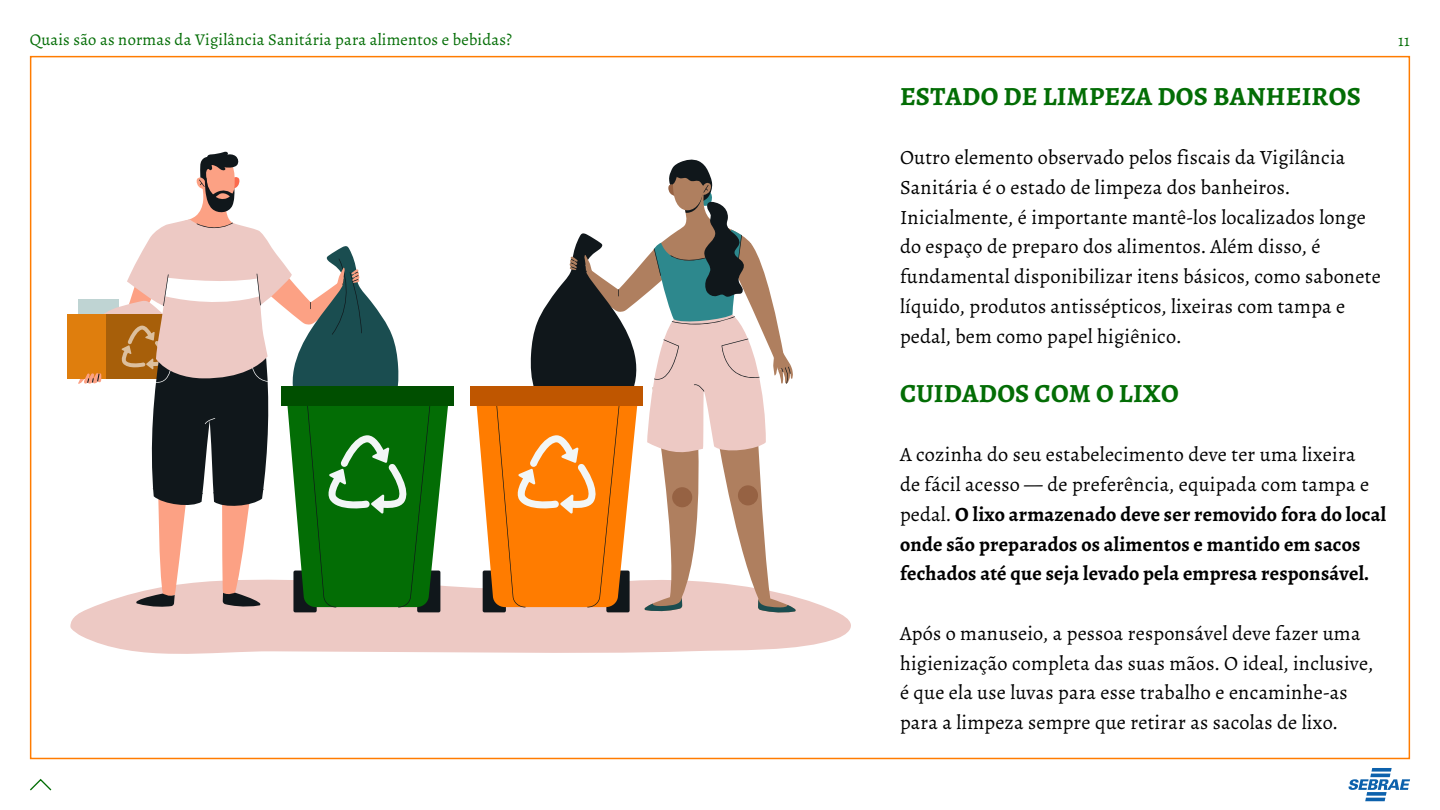
<style>
.page{position:relative;width:1440px;height:810px;background:#fff}
.page>*{position:absolute;margin:0;border:0;box-sizing:border-box;transform-origin:0 0}
.t1{font:700 26.25px "Alegreya";letter-spacing:.01em;color:#036d05}
.t2{font:20.25px/29.7px "Alegreya";letter-spacing:.01em;color:#000}
.t3{font:700 20.25px/29.7px "Alegreya";letter-spacing:.01em;color:#000}
.t4{font:16.5px "Alegreya";letter-spacing:.01em;color:#036d05}
.s1{font-weight:400}
</style>
<div class="page">
<svg style="left:30px;top:778px;width:22px;height:13px"></svg>
<svg style="left:70px;top:586px;width:781px;height:68px;background:#efcfca"></svg>
<div style="left:470px;top:386px;width:173px;height:20px;background:#bf5600"></div>
<svg style="left:476px;top:159px;width:320px;height:455px"></svg>
<div style="left:67px;top:314px;width:75px;height:64px;background:#df7e0d"></div>
<div style="left:417px;top:571px;width:23px;height:41px;background:#10171b;border-radius:2px"></div>
<div style="left:293px;top:571px;width:24px;height:41px;background:#10171b;border-radius:2px"></div>
<div style="left:281px;top:386px;width:173px;height:20px;background:#004f00"></div>
<svg style="left:78px;top:152px;width:371px;height:456px"></svg>
<svg style="left:1349px;top:768px;width:61px;height:33px"></svg>
<p class="t4" style="left:30px;top:30px;width:484px">Quais são as normas da Vigilância Sanitária para alimentos e bebidas?</p>
<p class="t4" style="left:1398px;top:30px;width:13px">11</p>
<p class="t1" style="left:900px;top:79px;width:462px">ESTADO DE LIMPEZA DOS BANHEIROS</p>
<p class="t2" style="left:900px;top:143px;width:482px">Outro elemento observado pelos fiscais da Vigilância Sanitária é o estado de limpeza dos banheiros.<br>Inicialmente, é importante mantê-los localizados longe do espaço de preparo dos alimentos. Além disso, é fundamental disponibilizar itens básicos, como sabonete líquido, produtos antissépticos, lixeiras com tampa e pedal, bem como papel higiênico.</p>
<p class="t1" style="left:900px;top:376px;width:280px">CUIDADOS COM O LIXO</p>
<p class="t3" style="left:900px;top:440px;width:488px"><span class="s1">A cozinha do seu estabelecimento deve ter uma lixeira<br>de fácil acesso — de preferência, equipada com tampa e pedal.</span> O lixo armazenado deve ser removido fora do local onde são preparados os alimentos e mantido em sacos fechados até que seja levado pela empresa responsável.</p>
<p class="t2" style="left:900px;top:618px;width:475px">Após o manuseio, a pessoa responsável deve fazer uma higienização completa das suas mãos. O ideal, inclusive, é que ela use luvas para esse trabalho e encaminhe-as para a limpeza sempre que retirar as sacolas de lixo.</p>
</div>
